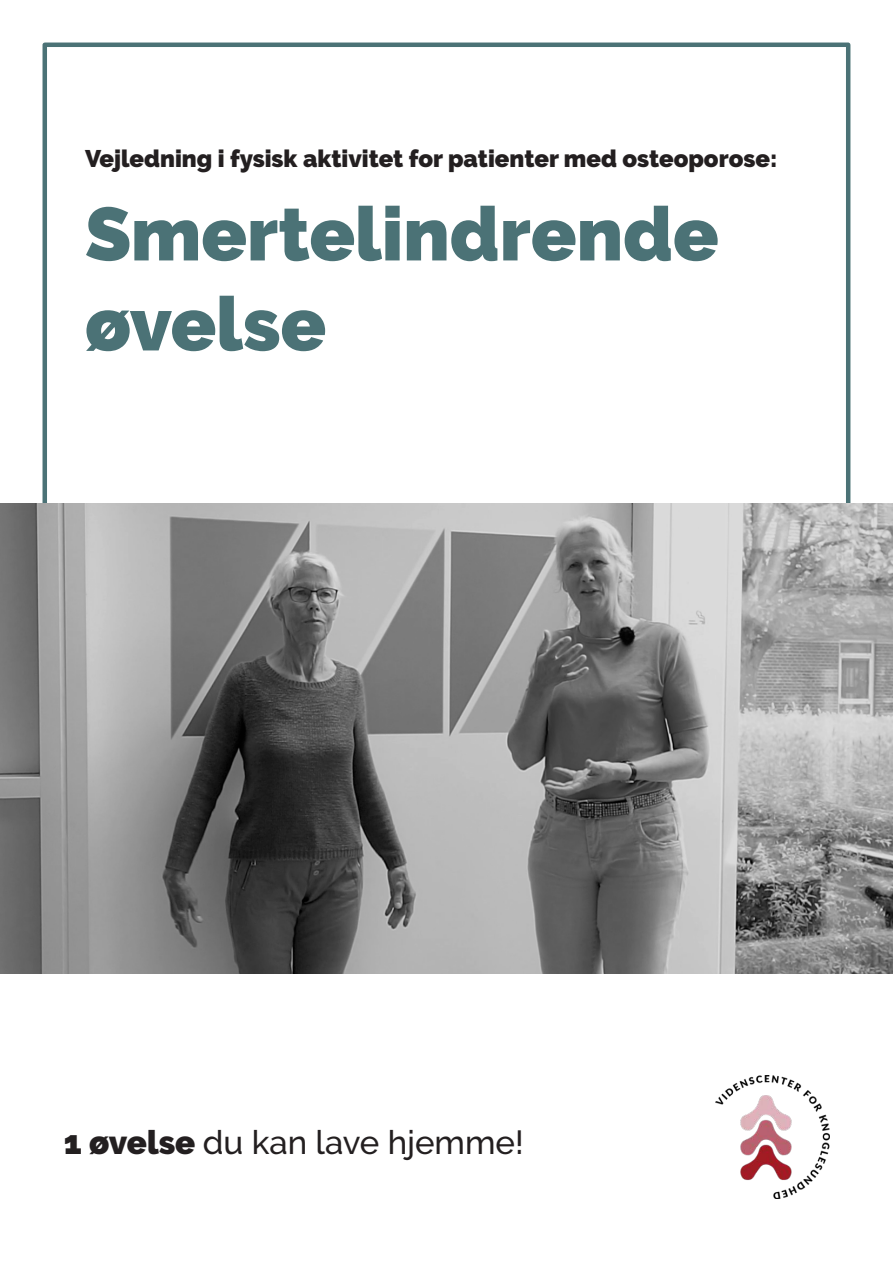
<style>
.page{position:relative;width:893px;height:1263px;background:#fff}
.page>*{position:absolute;margin:0;border:0;box-sizing:border-box;transform-origin:0 0}
.t1{font:900 75px/90px "Raleway";color:#4b7276}
.t2{font:500 33px "Raleway";color:#231f20}
.t3{font:900 24px "Raleway";color:#231f20}
.s1{font-weight:900}
</style>
<div class="page">
<div style="left:43px;top:43px;width:807px;height:603px;border:5px solid #4b7276"></div>
<img style="left:0;top:504px;width:893px;height:470px">
<img style="left:715px;top:1075px;width:114px;height:124px">
<p class="t3" style="left:85px;top:149px;width:694px">Vejledning i fysisk aktivitet for patienter med osteoporose:</p>
<h1 class="t1" style="left:85px;top:196px;width:635px">Smertelindrende øvelse</h1>
<h2 class="t2" style="left:64px;top:1130px;width:461px"><span class="s1">1 øvelse</span> du kan lave hjemme!</h2>
</div>
